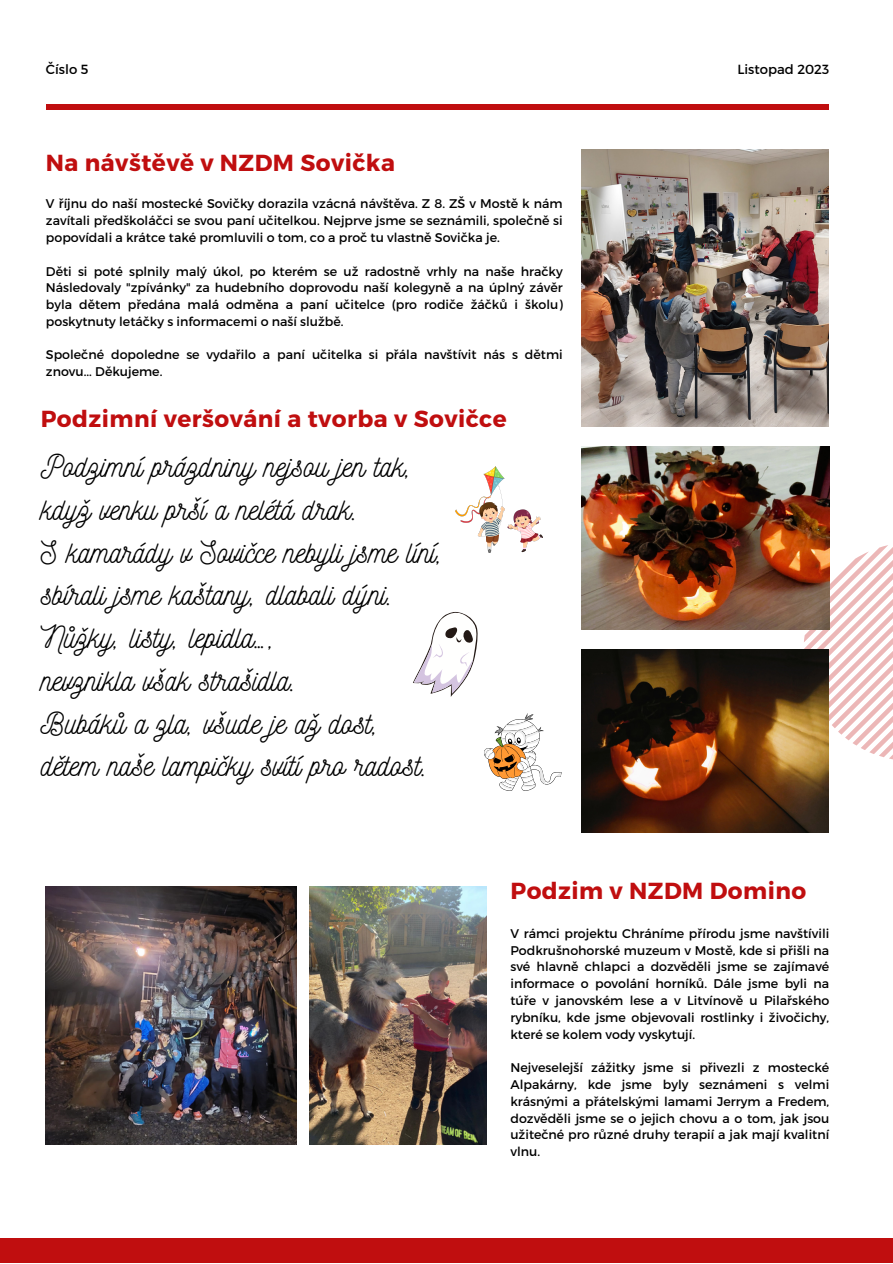
<style>
.page{position:relative;width:893px;height:1264px;background:#fff}
.page>*{position:absolute;margin:0;border:0;box-sizing:border-box;transform-origin:0 0}
.t1{font:30.6px "Nickainley";color:#000}
.t2{font:700 23.25px "Montserrat";letter-spacing:.02em;color:#c00e0f}
.t3{font:13.2px "Montserrat";color:#000}
.t4{font:12.6px/16.8px "Montserrat";color:#000;text-align:justify}
</style>
<div class="page">
<svg style="left:803px;top:542px;width:89px;height:219px"></svg>
<div style="left:0;top:1237px;width:892px;height:25px;background:#c00e0f"></div>
<div style="left:46px;top:104px;width:782px;height:6px;background:#c00e0f"></div>
<img style="left:581px;top:149px;width:247px;height:277px">
<img style="left:46px;top:886px;width:251px;height:257px">
<img style="left:309px;top:886px;width:178px;height:257px">
<img style="left:581px;top:446px;width:248px;height:183px">
<img style="left:581px;top:649px;width:247px;height:183px">
<img style="left:456px;top:466px;width:86px;height:86px">
<svg style="left:413px;top:611px;width:65px;height:86px"></svg>
<svg style="left:484px;top:713px;width:77px;height:78px"></svg>
<p class="t3" style="left:46px;top:60px;width:44px">Číslo 5</p>
<p class="t3" style="left:737px;top:60px;width:93px">Listopad 2023</p>
<p class="t2" style="left:46px;top:148px;width:350px">Na návštěvě v NZDM Sovička</p>
<p class="t4" style="left:46px;top:195px;width:518px">V říjnu do naší mostecké Sovičky dorazila vzácná návštěva. Z 8. ZŠ v Mostě k nám zavítali předškoláčci se svou paní učitelkou. Nejprve jsme se seznámili, společně si popovídali a krátce také promluvili o tom, co a proč tu vlastně Sovička je.</p>
<p class="t4" style="left:46px;top:262px;width:518px">Děti si poté splnily malý úkol, po kterém se už radostně vrhly na naše hračky Následovaly "zpívánky" za hudebního doprovodu naší kolegyně a na úplný závěr byla dětem předána malá odměna a paní učitelce (pro rodiče žáčků i školu) poskytnuty letáčky s informacemi o naší službě.</p>
<p class="t4" style="left:46px;top:346px;width:518px">Společné dopoledne se vydařilo a paní učitelka si přála navštívit nás s dětmi znovu... Děkujeme.</p>
<p class="t2" style="left:41px;top:404px;width:467px">Podzimní veršování a tvorba v Sovičce</p>
<p class="t1" style="left:41px;top:446px;width:373px">Podzimní prázdniny nejsou jen tak,</p>
<p class="t1" style="left:41px;top:489px;width:319px">když venku prší a nelétá drak.</p>
<p class="t1" style="left:41px;top:532px;width:404px">S kamarády v Sovičce nebyli jsme líní,</p>
<p class="t1" style="left:41px;top:575px;width:355px">sbírali jsme kaštany, dlabali dýni.</p>
<p class="t1" style="left:41px;top:617px;width:236px">Nůžky, listy, lepidla…,</p>
<p class="t1" style="left:41px;top:660px;width:258px">nevznikla však strašidla.</p>
<p class="t1" style="left:41px;top:703px;width:340px">Bubáků a zla, všude je až dost,</p>
<p class="t1" style="left:41px;top:745px;width:389px">dětem naše lampičky svítí pro radost.</p>
<p class="t2" style="left:510px;top:875px;width:297px">Podzim v NZDM Domino</p>
<p class="t4" style="left:510px;top:924px;width:320px">V rámci projektu Chráníme přírodu jsme navštívili Podkrušnohorské muzeum v Mostě, kde si přišli na své hlavně chlapci a dozvěděli jsme se zajímavé informace o povolání horníků. Dále jsme byli na túře v janovském lese a v Litvínově u Pilařského rybníku, kde jsme objevovali rostlinky i živočichy, které se kolem vody vyskytují.</p>
<p class="t4" style="left:510px;top:1058px;width:320px">Nejveselejší zážitky jsme si přivezli z mostecké Alpakárny, kde jsme byly seznámeni s velmi krásnými a přátelskými lamami Jerrym a Fredem, dozvěděli jsme se o jejich chovu a o tom, jak jsou užitečné pro různé druhy terapií a jak mají kvalitní vlnu.</p>
</div>
